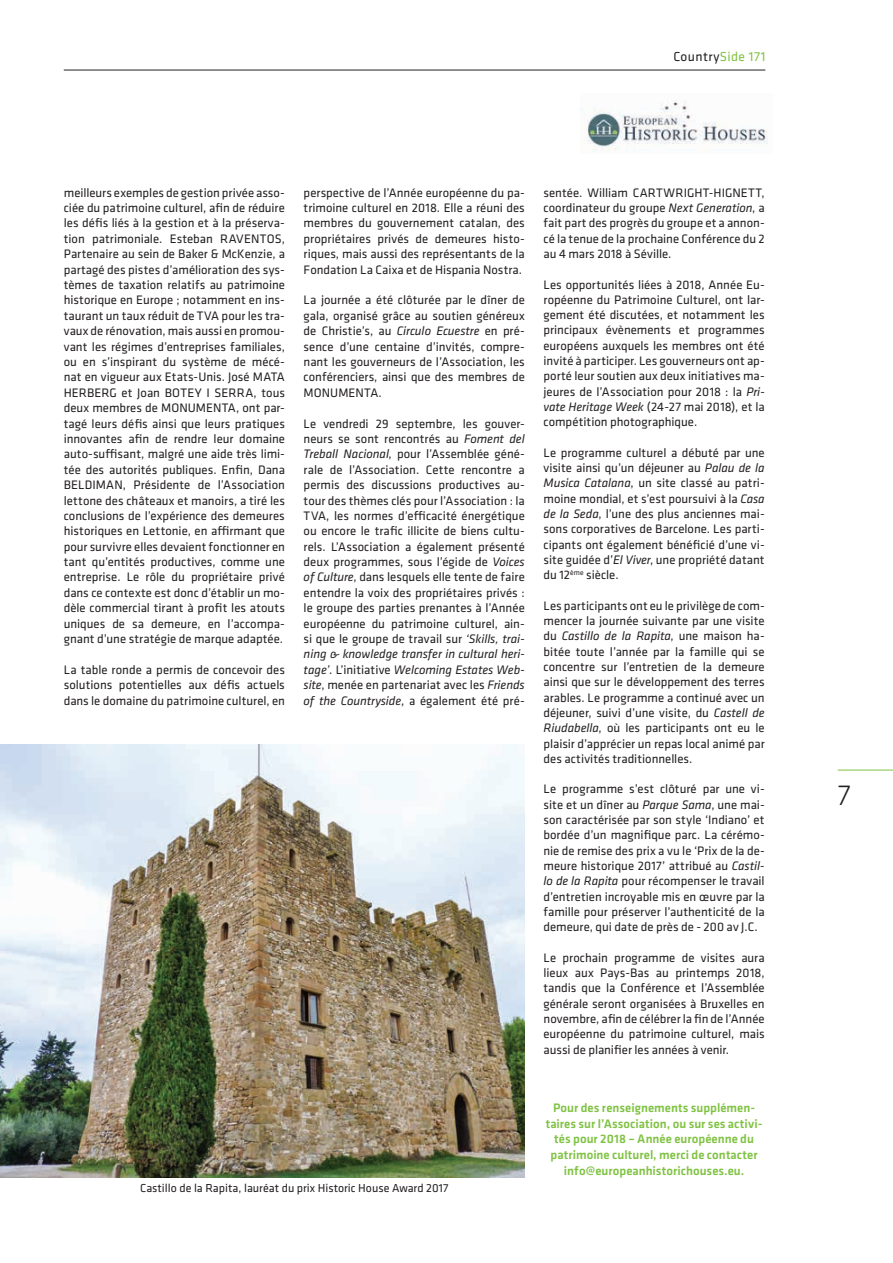
<style>
.page{position:relative;width:893px;height:1263px;background:#fff}
.page>*{position:absolute;margin:0;border:0;box-sizing:border-box;transform-origin:0 0}
.t1{font:300 30px "Klavika";color:#231f20}
.t2{font:13.5px "Klavika";letter-spacing:.03em;color:#231f20}
.t3{font:12.75px/15.5px "Klavika";color:#231f20;text-align:justify}
.t4{font:500 12.75px/15.8px "Klavika";letter-spacing:.005em;color:#7fc241;text-align:center}
.t5{font:12px "Klavika";color:#231f20}
.s1{color:#7fc241}
.s2{font-style:italic}
</style>
<div class="page">
<hr style="left:838px;top:770px;width:55px;height:1px;background:#7fc241">
<hr style="left:64px;top:70px;width:701px;height:1px;background:#231f20">
<img style="left:0;top:744px;width:525px;height:434px">
<img style="left:580px;top:100px;width:188px;height:51px">
<p class="t2" style="left:673px;top:49px;width:93px">Country<span class="s1">Side 171</span></p>
<p class="t3" style="left:64px;top:185px;width:223px">meilleurs exemples de gestion privée asso&shy;ciée du patrimoine culturel, afin de réduire les défis liés à la gestion et à la préserva&shy;tion patrimoniale. Esteban RAVENTOS, Partenaire au sein de Baker &amp; McKenzie, a partagé des pistes d’amélioration des sys&shy;tèmes de taxation relatifs au patrimoine historique en Europe ; notamment en ins&shy;taurant un taux réduit de TVA pour les tra&shy;vaux de rénovation, mais aussi en promou&shy;vant les régimes d’entreprises familiales, ou en s’inspirant du système de mécé&shy;nat en vigueur aux Etats-Unis. José MATA HERBERG et Joan BOTEY I SERRA, tous deux membres de MONUMENTA, ont par&shy;tagé leurs défis ainsi que leurs pratiques innovantes afin de rendre leur domaine auto-suffisant, malgré une aide très limi&shy;tée des autorités publiques. Enfin, Dana BELDIMAN, Présidente de l’Association lettone des châteaux et manoirs, a tiré les conclusions de l’expérience des demeures historiques en Lettonie, en affirmant que pour survivre elles devaient fonctionner en tant qu’entités productives, comme une entreprise. Le rôle du propriétaire privé dans ce contexte est donc d’établir un mo&shy;dèle commercial tirant à profit les atouts uniques de sa demeure, en l’accompa&shy;gnant d’une stratégie de marque adaptée.</p>
<p class="t3" style="left:64px;top:662px;width:223px">La table ronde a permis de concevoir des solutions potentielles aux défis actuels dans le domaine du patrimoine culturel, en</p>
<p class="t3" style="left:304px;top:185px;width:223px">perspective de l’Année européenne du pa&shy;trimoine culturel en 2018. Elle a réuni des membres du gouvernement catalan, des propriétaires privés de demeures histo&shy;riques, mais aussi des représentants de la Fondation La Caixa et de Hispania Nostra.</p>
<p class="t3" style="left:304px;top:293px;width:223px">La journée a été clôturée par le dîner de gala, organisé grâce au soutien généreux de Christie’s, au <span class="s2">Circulo Ecuestre</span> en pré&shy;sence d’une centaine d’invités, compre&shy;nant les gouverneurs de l’Association, les conférenciers, ainsi que des membres de MONUMENTA.</p>
<p class="t3" style="left:304px;top:416px;width:223px">Le vendredi 29 septembre, les gouver&shy;neurs se sont rencontrés au <span class="s2">Foment del Treball Nacional</span>, pour l’Assemblée géné&shy;rale de l’Association. Cette rencontre a permis des discussions productives au&shy;tour des thèmes clés pour l’Association : la TVA, les normes d’efficacité énergétique ou encore le trafic illicite de biens cultu&shy;rels. L’Association a également présenté deux programmes, sous l’égide de <span class="s2">Voices of Culture</span>, dans lesquels elle tente de faire entendre la voix des propriétaires privés : le groupe des parties prenantes à l’Année européenne du patrimoine culturel, ain&shy;si que le groupe de travail sur <span class="s2">‘Skills, trai&shy;ning &amp; knowledge transfer in cultural heri&shy;tage’</span>. L’initiative <span class="s2">Welcoming Estates Web&shy;site</span>, menée en partenariat avec les <span class="s2">Friends of the Countryside</span>, a également été pré-</p>
<p class="t5" style="left:140px;top:1182px;width:309px">Castillo de la Rapita, lauréat du prix Historic House Award 2017</p>
<p class="t3" style="left:543px;top:185px;width:223px">sentée. William CARTWRIGHT-HIGNETT, coordinateur du groupe <span class="s2">Next Generation</span>, a fait part des progrès du groupe et a annon&shy;cé la tenue de la prochaine Conférence du 2 au 4 mars 2018 à Séville.</p>
<p class="t3" style="left:543px;top:277px;width:223px">Les opportunités liées à 2018, Année Eu&shy;ropéenne du Patrimoine Culturel, ont lar&shy;gement été discutées, et notamment les principaux évènements et programmes européens auxquels les membres ont été invité à participer. Les gouverneurs ont ap&shy;porté leur soutien aux deux initiatives ma&shy;jeures de l’Association pour 2018 : la <span class="s2">Pri&shy;vate Heritage Week</span> (24-27 mai 2018), et la compétition photographique.</p>
<p class="t3" style="left:543px;top:445px;width:223px">Le programme culturel a débuté par une visite ainsi qu’un déjeuner au <span class="s2">Palau de la Musica Catalana</span>, un site classé au patri&shy;moine mondial, et s’est poursuivi à la <span class="s2">Casa de la Seda</span>, l’une des plus anciennes mai&shy;sons corporatives de Barcelone. Les parti&shy;cipants ont également bénéficié d’une vi&shy;site guidée d’<span class="s2">El Viver</span>, une propriété datant du 12<sup>ème</sup> siècle.</p>
<p class="t3" style="left:543px;top:598px;width:223px">Les participants ont eu le privilège de com&shy;mencer la journée suivante par une visite du <span class="s2">Castillo de la Rapita</span>, une maison ha&shy;bitée toute l’année par la famille qui se concentre sur l’entretien de la demeure ainsi que sur le développement des terres arables. Le programme a continué avec un déjeuner, suivi d’une visite, du <span class="s2">Castell de Riudabella</span>, où les participants ont eu le plaisir d’apprécier un repas local animé par des activités traditionnelles.</p>
<p class="t3" style="left:543px;top:782px;width:223px">Le programme s’est clôturé par une vi&shy;site et un dîner au <span class="s2">Parque Sama</span>, une mai&shy;son caractérisée par son style ‘Indiano’ et bordée d’un magnifique parc. La cérémo&shy;nie de remise des prix a vu le ‘Prix de la de&shy;meure historique 2017’ attribué au <span class="s2">Castil&shy;lo de la Rapita</span> pour récompenser le travail d’entretien incroyable mis en œuvre par la famille pour préserver l’authenticité de la demeure, qui date de près de - 200 av J.C.</p>
<p class="t3" style="left:543px;top:950px;width:223px">Le prochain programme de visites aura lieux aux Pays-Bas au printemps 2018, tandis que la Conférence et l’Assemblée générale seront organisées à Bruxelles en novembre, afin de célébrer la fin de l’Année européenne du patrimoine culturel, mais aussi de planifier les années à venir.</p>
<p class="t4" style="left:546px;top:1100px;width:218px">Pour des renseignements supplémen&shy;taires sur l’Association, ou sur ses activi&shy;tés pour 2018 – Année européenne du patrimoine culturel, merci de contacter info@europeanhistorichouses.eu.</p>
<h1 class="t1" style="left:838px;top:779px;width:14px">7</h1>
</div>
